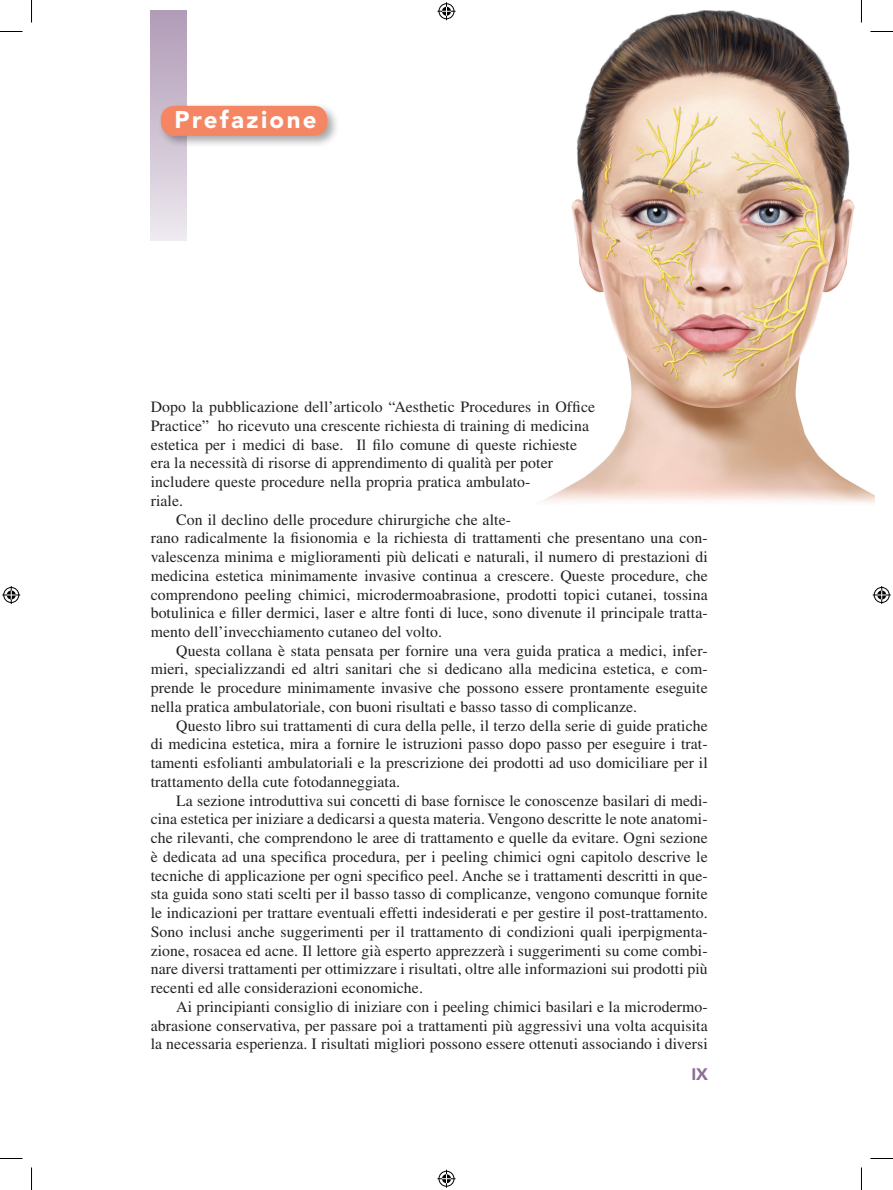
<style>
.page{position:relative;width:893px;height:1190px;background:#fff}
.page>*{position:absolute;margin:0;border:0;box-sizing:border-box;transform-origin:0 0}
.t1{font:900 24px "Avenir LT Std";letter-spacing:.1em;color:#fff}
.t2{font:900 16.5px "Avenir LT Std";color:#8e6e97}
.t3{font:15.75px "Times LT Std";letter-spacing:.005em;color:#231f20}
</style>
<div class="page">
<img style="left:543px;top:10px;width:331px;height:494px">
<div style="left:151px;top:10px;width:36px;height:231px;background:linear-gradient(to bottom,#b09ab6,#ede8ee)"></div>
<div style="left:157px;top:102px;width:182px;height:46px;background:#231f20;opacity:.4"></div>
<div style="left:161px;top:106px;width:166px;height:30px;background:#f58664;border-radius:14px"></div>
<hr style="left:860px;top:0;width:2px;height:22px;background:#fff">
<svg style="left:0;top:31px;width:22px;height:1px"></svg>
<svg style="left:870px;top:31px;width:22px;height:1px"></svg>
<svg style="left:0;top:1158px;width:22px;height:1px"></svg>
<svg style="left:870px;top:1158px;width:22px;height:1px"></svg>
<svg style="left:31px;top:0;width:1px;height:22px"></svg>
<svg style="left:31px;top:1167px;width:1px;height:23px"></svg>
<svg style="left:437px;top:2px;width:18px;height:18px"></svg>
<svg style="left:437px;top:1170px;width:18px;height:18px"></svg>
<svg style="left:2px;top:586px;width:18px;height:18px"></svg>
<svg style="left:872px;top:586px;width:18px;height:18px"></svg>
<h1 class="t1" style="left:174px;top:106px;width:144px">Prefazione</h1>
<p class="t3" style="left:151px;top:398px;width:446px">Dopo la pubblicazione dell’articolo “Aesthetic Procedures in Office</p>
<p class="t3" style="left:151px;top:417px;width:439px">Practice” ho ricevuto una crescente richiesta di training di medicina</p>
<p class="t3" style="left:151px;top:435px;width:428px">estetica per i medici di base. Il filo comune di queste richieste</p>
<p class="t3" style="left:151px;top:454px;width:403px">era la necessità di risorse di apprendimento di qualità per poter</p>
<p class="t3" style="left:151px;top:473px;width:381px">includere queste procedure nella propria pratica ambulato-</p>
<p class="t3" style="left:151px;top:492px;width:34px">riale.</p>
<p class="t3" style="left:176px;top:510px;width:336px">Con il declino delle procedure chirurgiche che alte-</p>
<p class="t3" style="left:151px;top:529px;width:558px">rano radicalmente la fisionomia e la richiesta di trattamenti che presentano una con-</p>
<p class="t3" style="left:151px;top:548px;width:558px">valescenza minima e miglioramenti più delicati e naturali, il numero di prestazioni di</p>
<p class="t3" style="left:151px;top:567px;width:558px">medicina estetica minimamente invasive continua a crescere. Queste procedure, che</p>
<p class="t3" style="left:151px;top:585px;width:558px">comprendono peeling chimici, microdermoabrasione, prodotti topici cutanei, tossina</p>
<p class="t3" style="left:151px;top:604px;width:558px">botulinica e filler dermici, laser e altre fonti di luce, sono divenute il principale tratta-</p>
<p class="t3" style="left:151px;top:623px;width:293px">mento dell’invecchiamento cutaneo del volto.</p>
<p class="t3" style="left:176px;top:641px;width:532px">Questa collana è stata pensata per fornire una vera guida pratica a medici, infer-</p>
<p class="t3" style="left:151px;top:660px;width:558px">mieri, specializzandi ed altri sanitari che si dedicano alla medicina estetica, e com-</p>
<p class="t3" style="left:151px;top:679px;width:558px">prende le procedure minimamente invasive che possono essere prontamente eseguite</p>
<p class="t3" style="left:151px;top:698px;width:488px">nella pratica ambulatoriale, con buoni risultati e basso tasso di complicanze.</p>
<p class="t3" style="left:176px;top:716px;width:532px">Questo libro sui trattamenti di cura della pelle, il terzo della serie di guide pratiche</p>
<p class="t3" style="left:151px;top:735px;width:558px">di medicina estetica, mira a fornire le istruzioni passo dopo passo per eseguire i trat-</p>
<p class="t3" style="left:151px;top:754px;width:558px">tamenti esfolianti ambulatoriali e la prescrizione dei prodotti ad uso domiciliare per il</p>
<p class="t3" style="left:151px;top:773px;width:251px">trattamento della cute fotodanneggiata.</p>
<p class="t3" style="left:176px;top:791px;width:533px">La sezione introduttiva sui concetti di base fornisce le conoscenze basilari di medi-</p>
<p class="t3" style="left:151px;top:810px;width:558px">cina estetica per iniziare a dedicarsi a questa materia. Vengono descritte le note anatomi-</p>
<p class="t3" style="left:151px;top:829px;width:558px">che rilevanti, che comprendono le aree di trattamento e quelle da evitare. Ogni sezione</p>
<p class="t3" style="left:151px;top:848px;width:558px">è dedicata ad una specifica procedura, per i peeling chimici ogni capitolo descrive le</p>
<p class="t3" style="left:151px;top:866px;width:558px">tecniche di applicazione per ogni specifico peel. Anche se i trattamenti descritti in que-</p>
<p class="t3" style="left:151px;top:885px;width:558px">sta guida sono stati scelti per il basso tasso di complicanze, vengono comunque fornite</p>
<p class="t3" style="left:151px;top:904px;width:558px">le indicazioni per trattare eventuali effetti indesiderati e per gestire il post-trattamento.</p>
<p class="t3" style="left:151px;top:923px;width:558px">Sono inclusi anche suggerimenti per il trattamento di condizioni quali iperpigmenta-</p>
<p class="t3" style="left:151px;top:941px;width:558px">zione, rosacea ed acne. Il lettore già esperto apprezzerà i suggerimenti su come combi-</p>
<p class="t3" style="left:151px;top:960px;width:558px">nare diversi trattamenti per ottimizzare i risultati, oltre alle informazioni sui prodotti più</p>
<p class="t3" style="left:151px;top:979px;width:273px">recenti ed alle considerazioni economiche.</p>
<p class="t3" style="left:176px;top:998px;width:532px">Ai principianti consiglio di iniziare con i peeling chimici basilari e la microdermo-</p>
<p class="t3" style="left:151px;top:1016px;width:558px">abrasione conservativa, per passare poi a trattamenti più aggressivi una volta acquisita</p>
<p class="t3" style="left:151px;top:1035px;width:558px">la necessaria esperienza. I risultati migliori possono essere ottenuti associando i diversi</p>
<p class="t2" style="left:691px;top:1064px;width:18px">IX</p>
</div>
